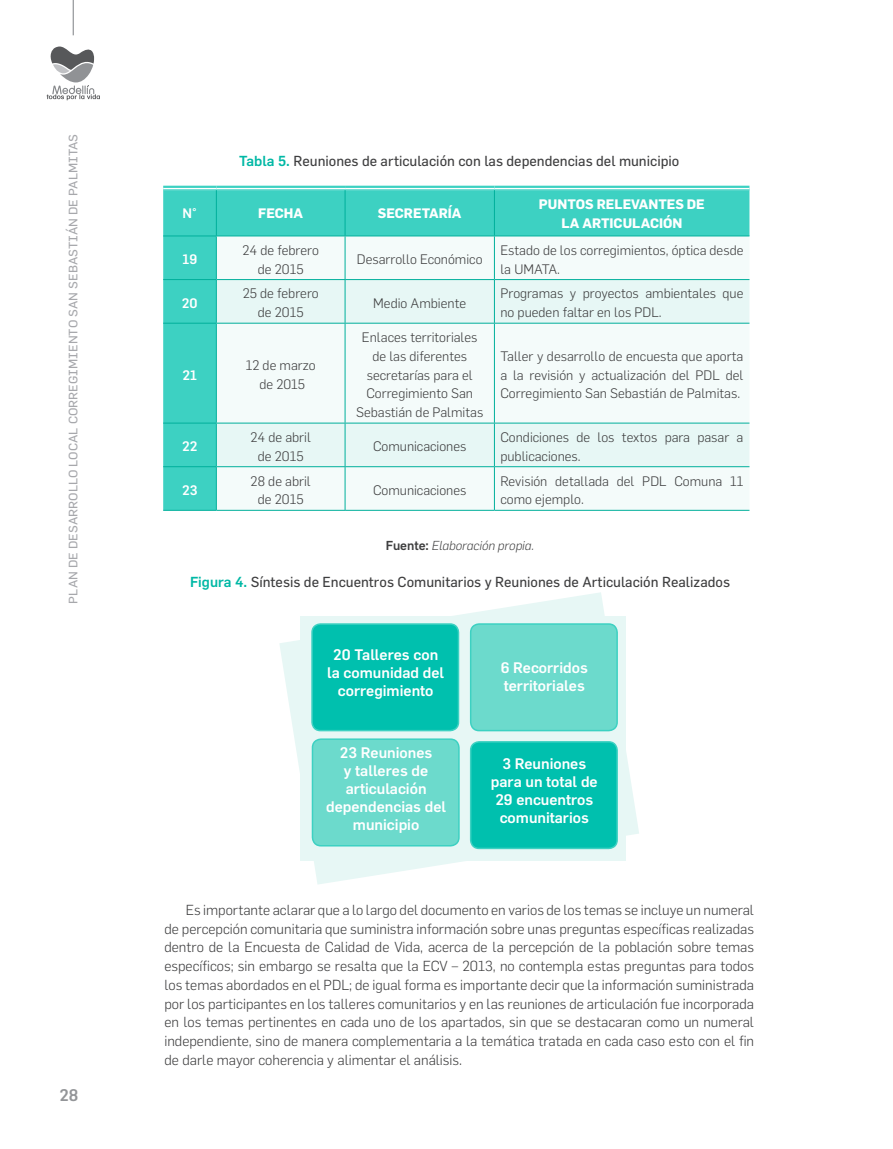
<style>
.page{position:relative;width:893px;height:1149px;background:#fff}
.page>*{position:absolute;margin:0;border:0;box-sizing:border-box;transform-origin:0 0}
.t1{font:500 16.5px "Flama";color:#939598}
.texto{font:500 15px/18px "Flama";color:#fff;text-align:center}
.t2{font:300 14.25px/18.8px "Flama";color:#3e3e3f;text-align:justify}
.texto-2{font:14.25px "Flama";color:#3e3e3f}
.t3{font:300 13.5px/18.8px "Flama";color:#3e3e3f}
.t4{font:700 13.5px "Flama";color:#fff}
.t5{font:500 13.5px "Flama";color:#fff}
.List_Paragraph{font:italic 300 12.75px "Flama";color:#3e3e3f}
.t6{font:12px "Flama";color:#a7a8ac;scale:1.06 1}
.s1{font-weight:500;color:#00b8a5}
.s2{font-weight:500;font-style:normal}
</style>
<div class="page">
<svg style="left:47px;top:46px;width:53px;height:54px"></svg>
<hr style="left:73px;top:0;width:1px;height:35px;background:#939598">
<div style="left:163px;top:190px;width:586px;height:320px;background:#3dd1c2"></div>
<div style="left:217px;top:236px;width:532px;height:274px;background:#f4fbfa"></div>
<svg style="left:217px;top:280px;width:532px;height:186px;fill:#f4fbfa"></svg>
<hr style="left:163px;top:186px;width:53px;height:2px;background:#3dd1c2">
<hr style="left:163px;top:189px;width:53px;height:1px;background:#3dd1c2">
<hr style="left:216px;top:186px;width:129px;height:2px;background:#3dd1c2">
<hr style="left:216px;top:189px;width:129px;height:1px;background:#3dd1c2">
<hr style="left:345px;top:186px;width:149px;height:2px;background:#3dd1c2">
<hr style="left:345px;top:189px;width:149px;height:1px;background:#3dd1c2">
<hr style="left:494px;top:186px;width:255px;height:2px;background:#3dd1c2">
<hr style="left:494px;top:189px;width:255px;height:1px;background:#3dd1c2">
<hr style="left:216px;top:190px;width:1px;height:45px;background:#00af9b">
<hr style="left:345px;top:190px;width:1px;height:45px;background:#00af9b">
<hr style="left:494px;top:190px;width:1px;height:45px;background:#00af9b">
<hr style="left:163px;top:235px;width:53px;height:1px;background:#00af9b">
<hr style="left:216px;top:235px;width:129px;height:1px;background:#00af9b">
<hr style="left:345px;top:235px;width:149px;height:1px;background:#00af9b">
<hr style="left:494px;top:235px;width:255px;height:1px;background:#00af9b">
<hr style="left:216px;top:236px;width:1px;height:43px;background:#00af9b">
<hr style="left:345px;top:236px;width:1px;height:43px;background:#00af9b">
<hr style="left:494px;top:236px;width:1px;height:43px;background:#00af9b">
<hr style="left:163px;top:279px;width:53px;height:1px;background:#00af9b">
<hr style="left:216px;top:279px;width:129px;height:1px;background:#00af9b">
<hr style="left:216px;top:280px;width:1px;height:43px;background:#00af9b">
<hr style="left:345px;top:279px;width:149px;height:1px;background:#00af9b">
<hr style="left:345px;top:280px;width:1px;height:43px;background:#00af9b">
<hr style="left:494px;top:279px;width:255px;height:1px;background:#00af9b">
<hr style="left:494px;top:280px;width:1px;height:43px;background:#00af9b">
<hr style="left:163px;top:323px;width:53px;height:1px;background:#00af9b">
<hr style="left:216px;top:323px;width:129px;height:1px;background:#00af9b">
<hr style="left:216px;top:323px;width:1px;height:99px;background:#00af9b">
<hr style="left:345px;top:323px;width:149px;height:1px;background:#00af9b">
<hr style="left:345px;top:323px;width:1px;height:99px;background:#00af9b">
<hr style="left:494px;top:323px;width:255px;height:1px;background:#00af9b">
<hr style="left:494px;top:323px;width:1px;height:99px;background:#00af9b">
<hr style="left:163px;top:422px;width:53px;height:1px;background:#00af9b">
<hr style="left:216px;top:422px;width:129px;height:1px;background:#00af9b">
<hr style="left:216px;top:423px;width:1px;height:43px;background:#00af9b">
<hr style="left:345px;top:422px;width:149px;height:1px;background:#00af9b">
<hr style="left:345px;top:423px;width:1px;height:43px;background:#00af9b">
<hr style="left:494px;top:422px;width:255px;height:1px;background:#00af9b">
<hr style="left:494px;top:423px;width:1px;height:43px;background:#00af9b">
<hr style="left:163px;top:466px;width:53px;height:1px;background:#00af9b">
<hr style="left:216px;top:466px;width:129px;height:1px;background:#00af9b">
<hr style="left:216px;top:467px;width:1px;height:43px;background:#00af9b">
<hr style="left:345px;top:466px;width:149px;height:1px;background:#00af9b">
<hr style="left:345px;top:467px;width:1px;height:43px;background:#00af9b">
<hr style="left:494px;top:466px;width:255px;height:1px;background:#00af9b">
<hr style="left:494px;top:467px;width:1px;height:43px;background:#00af9b">
<hr style="left:163px;top:510px;width:53px;height:1px;background:#00af9b">
<hr style="left:216px;top:510px;width:129px;height:1px;background:#00af9b">
<hr style="left:345px;top:510px;width:149px;height:1px;background:#00af9b">
<hr style="left:494px;top:510px;width:255px;height:1px;background:#00af9b">
<svg style="left:279px;top:592px;width:360px;height:292px;fill:#e7f7f5"></svg>
<div style="left:312px;top:623px;width:146px;height:107px;background:#00c0ae;border-radius:9px"></div>
<div style="left:311px;top:623px;width:148px;height:108px;border:2px solid #3dd1c2;border-radius:9px"></div>
<div style="left:471px;top:623px;width:146px;height:107px;background:#6cdacc;border-radius:9px"></div>
<div style="left:470px;top:623px;width:148px;height:108px;border:2px solid #3dd1c2;border-radius:9px"></div>
<div style="left:312px;top:739px;width:147px;height:106px;background:#6cdacc;border-radius:9px"></div>
<div style="left:312px;top:738px;width:148px;height:108px;border:2px solid #3dd1c2;border-radius:9px"></div>
<div style="left:471px;top:741px;width:146px;height:107px;background:#00c0ae;border-radius:9px"></div>
<div style="left:470px;top:740px;width:148px;height:108px;border:2px solid #3dd1c2;border-radius:9px"></div>
<p class="t6" style="left:66px;top:603px;width:444px;rotate:-90deg">PLAN DE DESARROLLO LOCAL CORREGIMIENTO SAN SEBASTIÁN DE PALMITAS</p>
<p class="t1" style="left:59px;top:1082px;width:20px">28</p>
<p class="texto-2" style="left:239px;top:152px;width:442px"><span class="s1">Tabla 5.</span> Reuniones de articulación con las dependencias del municipio</p>
<p class="t5" style="left:183px;top:204px;width:16px">N°</p>
<p class="t4" style="left:258px;top:204px;width:46px">FECHA</p>
<p class="t4" style="left:378px;top:204px;width:85px">SECRETARÍA</p>
<p class="t4" style="left:539px;top:194px;width:167px">PUNTOS RELEVANTES DE</p>
<p class="t4" style="left:561px;top:213px;width:123px">LA ARTICULACIÓN</p>
<p class="t5" style="left:182px;top:249px;width:16px">19</p>
<p class="t5" style="left:182px;top:293px;width:17px">20</p>
<p class="t5" style="left:182px;top:365px;width:16px">21</p>
<p class="t5" style="left:182px;top:436px;width:17px">22</p>
<p class="t3" style="left:242px;top:240px;width:78px">24 de febrero</p>
<p class="t3" style="left:258px;top:258px;width:47px">de 2015</p>
<p class="t3" style="left:357px;top:249px;width:127px">Desarrollo Económico</p>
<p class="t3" style="left:500px;top:240px;width:245px">Estado de los corregimientos, óptica desde la UMATA.</p>
<p class="t3" style="left:243px;top:283px;width:78px">25 de febrero</p>
<p class="t3" style="left:258px;top:302px;width:47px">de 2015</p>
<p class="t3" style="left:373px;top:293px;width:94px">Medio Ambiente</p>
<p class="t3" style="left:500px;top:283px;width:245px">Programas y proyectos ambientales que no pueden faltar en los PDL.</p>
<p class="t3" style="left:246px;top:355px;width:72px">12 de marzo</p>
<p class="t3" style="left:259px;top:374px;width:47px">de 2015</p>
<p class="t3" style="left:356px;top:327px;width:129px;text-align:center">Enlaces territoriales de las diferentes secretarías para el<br>Corregimiento San<br>Sebastián de Palmitas</p>
<p class="t3" style="left:500px;top:346px;width:245px;text-align:justify">Taller y desarrollo de encuesta que aporta a la revisión y actualización del PDL del Corregimiento San Sebastián de Palmitas.</p>
<p class="t3" style="left:250px;top:427px;width:62px">24 de abril</p>
<p class="t3" style="left:258px;top:445px;width:47px">de 2015</p>
<p class="t3" style="left:373px;top:436px;width:95px">Comunicaciones</p>
<p class="t3" style="left:500px;top:427px;width:244px">Condiciones de los textos para pasar a publicaciones.</p>
<p class="t3" style="left:373px;top:480px;width:95px">Comunicaciones</p>
<p class="t3" style="left:500px;top:470px;width:245px">Revisión detallada del PDL Comuna 11 como ejemplo.</p>
<p class="List_Paragraph" style="left:386px;top:536px;width:150px"><span class="s2">Fuente:</span> Elaboración propia.</p>
<p class="texto-2" style="left:190px;top:573px;width:542px"><span class="s1">Figura 4.</span> Síntesis de Encuentros Comunitarios y Reuniones de Articulación Realizados</p>
<p class="t3" style="left:251px;top:470px;width:62px">28 de abril</p>
<p class="t3" style="left:258px;top:489px;width:47px">de 2015</p>
<p class="t5" style="left:182px;top:480px;width:17px">23</p>
<p class="texto" style="left:327px;top:644px;width:119px">20 Talleres con la comunidad del corregimiento</p>
<p class="texto" style="left:501px;top:657px;width:89px;text-align:left">6 Recorridos territoriales</p>
<p class="texto" style="left:326px;top:742px;width:122px">23 Reuniones<br>y talleres de articulación dependencias del municipio</p>
<p class="texto" style="left:491px;top:753px;width:108px">3 Reuniones para un total de<br>29 encuentros comunitarios</p>
<p class="t2" style="left:164px;top:899px;width:591px;text-indent:21px">Es importante aclarar que a lo largo del documento en varios de los temas se incluye un numeral de percepción comunitaria que suministra información sobre unas preguntas específicas realizadas dentro de la Encuesta de Calidad de Vida, acerca de la percepción de la población sobre temas específicos; sin embargo se resalta que la ECV – 2013, no contempla estas preguntas para todos los temas abordados en el PDL; de igual forma es importante decir que la información suministrada por los participantes en los talleres comunitarios y en las reuniones de articulación fue incorporada en los temas pertinentes en cada uno de los apartados, sin que se destacaran como un numeral independiente, sino de manera complementaria a la temática tratada en cada caso esto con el fin de darle mayor coherencia y alimentar el análisis.</p>
</div>
